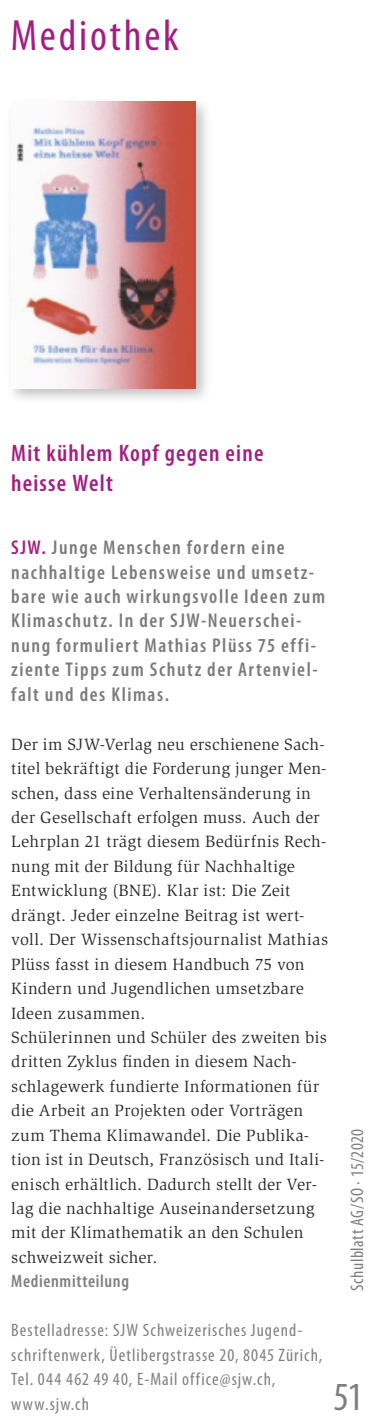
<style>
.page{position:relative;width:376px;height:1426px;background:#fff}
.page>*{position:absolute;margin:0;border:0;box-sizing:border-box;transform-origin:0 0}
.t1{font:condensed 44px "Myriad Pro";letter-spacing:.065em;color:#a31e80}
.t2{font:condensed 40px "Myriad Pro";color:#7f7e81}
.t3{font:600 condensed 24px/30px "Myriad Pro";letter-spacing:.05em;color:#a31e80}
.t4{font:600 condensed 20px/24.4px "Myriad Pro";letter-spacing:.075em;color:#7b7b7a}
.t5{font:condensed 18px/24.4px "Myriad Pro";letter-spacing:.06em;color:#7f7e81}
.t6{font:condensed 18px "Myriad Pro";letter-spacing:.03em;color:#7f7e81}
.t7{font:600 condensed 18px "Myriad Pro";letter-spacing:.035em;color:#7f7e81}
.t8{font:16.8px/24.4px "Slimbach Std";letter-spacing:.015em;color:#2c2c2b}
.s1{color:#a31e80}
</style>
<div class="page">
<div style="left:6px;top:96px;width:206px;height:309px;background:#2c2c2b;opacity:.3"></div>
<img style="left:11px;top:102px;width:184px;height:286px">
<h1 class="t1" style="left:11px;top:9px;width:169px">Mediothek</h1>
<h3 class="t3" style="left:11px;top:437px;width:253px">Mit kühlem Kopf gegen eine heisse Welt</h3>
<p class="t4" style="left:11px;top:535px;width:315px"><span class="s1">SJW.</span> Junge Menschen fordern eine nachhaltige Lebensweise und umsetz&shy;bare wie auch wirkungsvolle Ideen zum Klimaschutz. In der SJW-Neuerschei&shy;nung formuliert Mathias Plüss 75 effi&shy;ziente Tipps zum Schutz der Artenviel&shy;falt und des Klimas.</p>
<p class="t8" style="left:11px;top:732px;width:318px">Der im SJW-Verlag neu erschienene Sach&shy;titel bekräftigt die Forderung junger Men&shy;schen, dass eine Verhaltensänderung in der Gesellschaft erfolgen muss. Auch der Lehrplan 21 trägt diesem Bedürfnis Rech&shy;nung mit der Bildung für Nachhaltige Entwicklung (BNE). Klar ist: Die Zeit drängt. Jeder einzelne Beitrag ist wert&shy;voll. Der Wissenschaftsjournalist Mathias Plüss fasst in diesem Handbuch 75 von Kindern und Jugendlichen umsetzbare Ideen zusammen.<br>Schülerinnen und Schüler des zweiten bis dritten Zyklus finden in diesem Nach&shy;schlagewerk fundierte Informationen für die Arbeit an Projekten oder Vorträgen zum Thema Klimawandel. Die Publika&shy;tion ist in Deutsch, Französisch und Itali&shy;enisch erhältlich. Dadurch stellt der Ver&shy;lag die nachhaltige Auseinandersetzung mit der Klimathematik an den Schulen schweizweit sicher.</p>
<p class="t7" style="left:11px;top:1270px;width:119px">Medienmitteilung</p>
<p class="t5" style="left:11px;top:1318px;width:312px">Bestelladresse: SJW Schweizerisches Jugend&shy;schriftenwerk, Üetlibergstrasse 20, 8045 Zürich, Tel. 044 462 49 40, E-Mail office@sjw.ch, www.sjw.ch</p>
<p class="t6" style="left:346px;top:1291px;width:164px;rotate:-90deg">Schulblatt AG/SO · 15/2020</p>
<h2 class="t2" style="left:333px;top:1372px;width:31px">51</h2>
</div>
